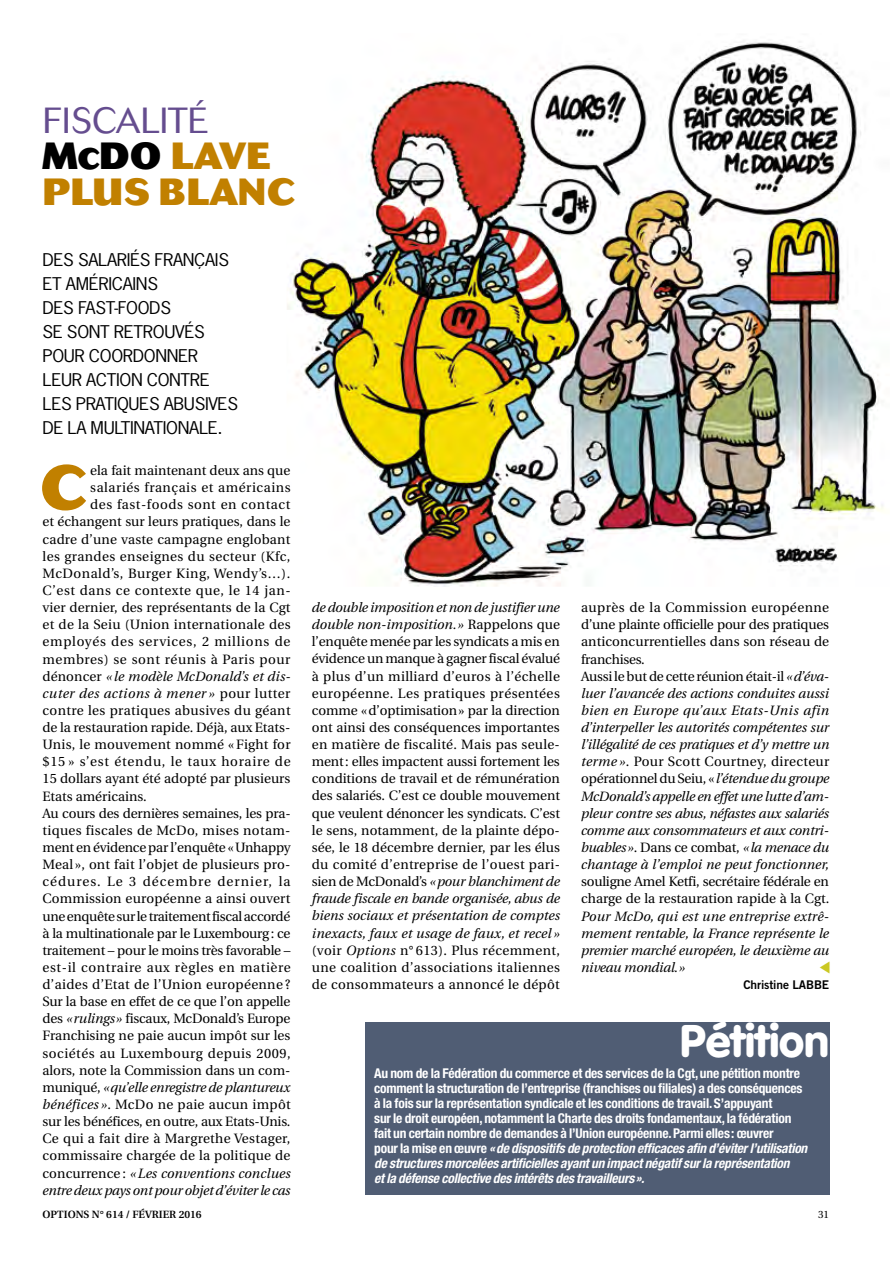
<style>
.page{position:relative;width:893px;height:1263px;background:#fff}
.page>*{position:absolute;margin:0;border:0;box-sizing:border-box;transform-origin:0 0}
.t1{font:800 62.1px "Cosmos";color:#c18000}
.t2{font:900 45px "VAG Rounded";letter-spacing:-.005em;color:#fff}
.t3{font:800 37.5px/36px "Cosmos";letter-spacing:.015em;color:#c18000}
.t4{font:300 36px "Cosmos";color:#654d8f}
.t5{font:16.5px/24px "News Gothic";letter-spacing:-.02em;color:#000;scale:1.1 1}
.t6{font:13.5px/17.1px "Utopia";letter-spacing:.015em;color:#000;text-align:justify}
.t7{font:italic 13.5px/17.1px "Utopia";letter-spacing:-.01em;color:#000}
.t8{font:700 condensed 13.5px/15px "Helvetica Neue";letter-spacing:-.015em;color:#fff}
.t9{font:13.5px/17.1px "Utopia";letter-spacing:-.015em;color:#000}
.t10{font:13.5px "Utopia";letter-spacing:.04em;color:#000}
.t11{font:13.5px "Utopia";letter-spacing:-.01em;color:#000}
.t12{font:italic 13.5px "Utopia";letter-spacing:.01em;color:#000}
.t13{font:13.5px "Utopia";letter-spacing:.055em;color:#000}
.t14{font:13.5px "Utopia";letter-spacing:-.02em;color:#000}
.t15{font:13.5px "Utopia";letter-spacing:.045em;color:#000}
.t16{font:13.5px "Utopia";letter-spacing:.035em;color:#000}
.t17{font:italic 13.5px "Utopia";letter-spacing:.03em;color:#000}
.t18{font:13.5px "Utopia";letter-spacing:-.005em;color:#000}
.t19{font:13.5px "Utopia";letter-spacing:.075em;color:#000}
.t20{font:12px "Trade Gothic Bold Two";letter-spacing:-.01em;color:#000}
.t21{font:600 10.5px "Utopia";color:#000}
.t22{font:10.5px "Utopia";color:#000}
.s1{color:#000}
.s2{font-style:normal}
.s3{font-style:italic}
</style>
<div class="page">
<img style="left:287px;top:42px;width:597px;height:545px">
<div style="left:365px;top:1022px;width:464px;height:173px;background:#505d74"></div>
<h3 class="t4" style="left:43px;top:100px;width:167px">FISCALITÉ</h3>
<h3 class="t3" style="left:43px;top:139px;width:253px"><span class="s1">MCDO</span> LA VE<br>PLUS BLANC</h3>
<p class="t5" style="left:43px;top:247px;width:179px">DES SALARIÉS FRANÇAIS<br>ET AMÉRICAINS<br>DES FAST-FOODS<br>SE SONT RETROUVÉS<br>POUR COORDONNER<br>LEUR ACTION CONTRE<br>LES PRATIQUES ABUSIVES<br>DE LA MULTINATIONALE.</p>
<h1 class="t1" style="left:40px;top:451px;width:46px">C</h1>
<p class="t6" style="left:90px;top:462px;width:202px">ela fait maintenant deux ans que</p>
<p class="t10" style="left:90px;top:480px;width:202px">salariés français et américains</p>
<p class="t10" style="left:90px;top:497px;width:202px">des fast-foods sont en contact</p>
<p class="t6" style="left:43px;top:514px;width:249px">et échangent sur leurs pratiques, dans le</p>
<p class="t6" style="left:43px;top:531px;width:249px">cadre d’une vaste campagne englobant</p>
<p class="t6" style="left:43px;top:548px;width:249px">les grandes enseignes du secteur (Kfc,</p>
<p class="t16" style="left:43px;top:566px;width:249px">McDonald’s, Burger King, Wendy’s…).</p>
<p class="t10" style="left:43px;top:583px;width:250px">C’est dans ce contexte que, le 14 jan-</p>
<p class="t6" style="left:43px;top:599px;width:249px">vier dernier, des représentants de la Cgt</p>
<p class="t6" style="left:43px;top:616px;width:250px">et de la Seiu (Union internationale des</p>
<p class="t13" style="left:43px;top:634px;width:249px">employés des services, 2 millions de</p>
<p class="t10" style="left:43px;top:651px;width:249px">membres) se sont réunis à Paris pour</p>
<p class="t12" style="left:43px;top:669px;width:250px"><span class="s2">dénoncer</span> « le modèle McDonald’s et dis-</p>
<p class="t17" style="left:43px;top:686px;width:250px">cuter des actions à mener » <span class="s2">pour lutter</span></p>
<p class="t6" style="left:43px;top:702px;width:250px">contre les pratiques abusives du géant</p>
<p class="t6" style="left:43px;top:719px;width:249px">de la restauration rapide. Déjà, aux Etats-</p>
<p class="t6" style="left:43px;top:736px;width:250px">Unis, le mouvement nommé « Fight for</p>
<p class="t13" style="left:43px;top:754px;width:250px">$15 » s’est étendu, le taux horaire de</p>
<p class="t6" style="left:43px;top:770px;width:249px">15 dollars ayant été adopté par plusieurs</p>
<p class="t6" style="left:43px;top:788px;width:106px">Etats américains.</p>
<p class="t11" style="left:43px;top:806px;width:250px">Au cours des dernières semaines, les pra-</p>
<p class="t6" style="left:43px;top:822px;width:250px">tiques fiscales de McDo, mises notam-</p>
<p class="t9" style="left:43px;top:839px;width:250px">ment en évidence par l’enquête «Unhappy</p>
<p class="t6" style="left:43px;top:856px;width:249px">Meal », ont fait l’objet de plusieurs pro-</p>
<p class="t19" style="left:43px;top:874px;width:249px">cédures. Le 3 décembre dernier, la</p>
<p class="t6" style="left:43px;top:890px;width:249px">Commission européenne a ainsi ouvert</p>
<p class="t14" style="left:43px;top:908px;width:249px">une enquête sur le traitement fiscal accordé</p>
<p class="t9" style="left:43px;top:925px;width:250px">à la multinationale par le Luxembourg: ce</p>
<p class="t9" style="left:43px;top:942px;width:250px">traitement – pour le moins très favorable –</p>
<p class="t15" style="left:43px;top:960px;width:250px">est-il contraire aux règles en matière</p>
<p class="t6" style="left:43px;top:976px;width:250px">d’aides d’Etat de l’Union européenne ?</p>
<p class="t11" style="left:43px;top:994px;width:249px">Sur la base en effet de ce que l’on appelle</p>
<p class="t9" style="left:43px;top:1010px;width:249px">des <span class="s3">«rulings»</span> fiscaux, McDonald’s Europe</p>
<p class="t6" style="left:43px;top:1027px;width:249px">Franchising ne paie aucun impôt sur les</p>
<p class="t10" style="left:43px;top:1045px;width:250px">sociétés au Luxembourg depuis 2009,</p>
<p class="t18" style="left:43px;top:1063px;width:249px">alors, note la Commission dans un com-</p>
<p class="t7" style="left:43px;top:1079px;width:249px"><span class="s2">muniqué,</span> «qu’elle enregistre de plantureux</p>
<p class="t6" style="left:43px;top:1096px;width:250px"><span class="s3">bénéfices »</span>. McDo ne paie aucun impôt</p>
<p class="t9" style="left:43px;top:1113px;width:249px">sur les bénéfices, en outre, aux Etats-Unis.</p>
<p class="t6" style="left:43px;top:1130px;width:250px">Ce qui a fait dire à Margrethe Vestager,</p>
<p class="t6" style="left:43px;top:1147px;width:249px">commissaire chargée de la politique de</p>
<p class="t12" style="left:43px;top:1165px;width:250px"><span class="s2">concurrence :</span> «Les conventions conclues</p>
<p class="t7" style="left:43px;top:1182px;width:249px">entre deux pays ont pour objet d’éviter le cas</p>
<p class="t6" style="left:312px;top:599px;width:250px"><span class="s3">de double imposition et non de justifier une double non-imposition.»</span> Rappelons que l’enquête menée par les syndicats a mis en évidence un manque à gagner fiscal évalué à plus d’un milliard d’euros à l’échelle européenne. Les pratiques présentées comme «d’optimisation» par la direction ont ainsi des conséquences importantes en matière de fiscalité. Mais pas seule&shy;ment: elles impactent aussi fortement les conditions de travail et de rémunération des salariés. C’est ce double mouvement que veulent dénoncer les syndicats. C’est le sens, notamment, de la plainte dépo&shy;sée, le 18 décembre dernier, par les élus du comité d’entreprise de l’ouest pari&shy;sien de McDonald’s <span class="s3">«pour blanchiment de fraude fiscale en bande organisée, abus de biens sociaux et présentation de comptes inexacts, faux et usage de faux, et recel » </span>(voir <span class="s3">Options</span> n° 613). Plus récemment, une coalition d’associations italiennes de consommateurs a annoncé le dépôt</p>
<p class="t7" style="left:581px;top:599px;width:250px"><span class="s2">auprès de la Commission européenne d’une plainte officielle pour des pratiques anticoncurrentielles dans son réseau de franchises.<br>Aussi le but de cette réunion était-il</span> «d’éva&shy;luer l’avancée des actions conduites aussi bien en Europe qu’aux Etats-Unis afin d’interpeller les autorités compétentes sur l’illégalité de ces pratiques et d’y mettre un terme »<span class="s2">. Pour Scott Courtney, directeur opérationnel du Seiu, «</span>l’étendue du groupe McDonald’s appelle en effet une lutte d’am&shy;pleur contre ses abus, néfastes aux salariés comme aux consommateurs et aux contri&shy;buables»<span class="s2">. Dans ce combat,</span> «la menace du chantage à l’emploi ne peut fonctionner,</p>
<p class="t9" style="left:581px;top:873px;width:250px">souligne Amel Ketfi, secrétaire fédérale en charge de la restauration rapide à la Cgt.</p>
<p class="t7" style="left:581px;top:908px;width:250px;text-align:justify">Pour McDo, qui est une entreprise extrê&shy;mement rentable, la France représente le premier marché européen, le deuxième au niveau mondial.»</p>
<p class="t20" style="left:743px;top:977px;width:87px">Christine LABBE</p>
<h2 class="t2" style="left:680px;top:1014px;width:150px">Pétition</h2>
<p class="t8" style="left:374px;top:1066px;width:435px">Au nom de la Fédération du commerce et des services de la Cgt, une pétition montre comment la structuration de l’entreprise (franchises ou filiales) a des conséquences à la fois sur la représentation syndicale et les conditions de travail. S’appuyant<br>sur le droit européen, notamment la Charte des droits fondamentaux, la fédération fait un certain nombre de demandes à l’Union européenne. Parmi elles: œuvrer<br>pour la mise en œuvre <span class="s3">«de dispositifs de protection efficaces afin d’éviter l’utilisation de structures morcelées artificielles ayant un impact négatif sur la représentation<br>et la défense collective des intérêts des travailleurs».</span></p>
<p class="t21" style="left:43px;top:1208px;width:161px">OPTIONS N° 614 / FÉVRIER 2016</p>
<p class="t22" style="left:818px;top:1208px;width:13px">31</p>
</div>
